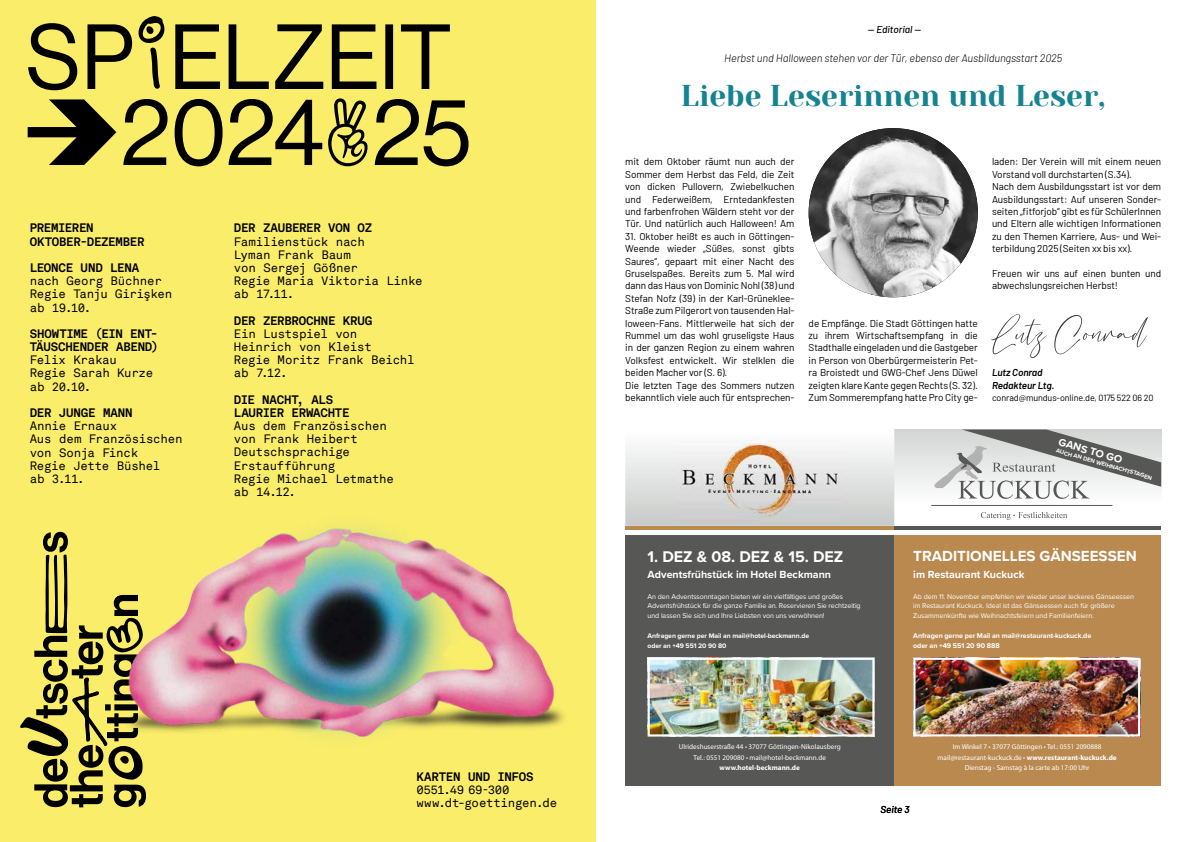
<style>
.page{position:relative;width:1191px;height:842px;background:#fff}
.page>*{position:absolute;margin:0;border:0;box-sizing:border-box;transform-origin:0 0}
.t1{font:30px "Yeseva One";color:#168391}
.t2{font:700 16.1px "Proxima Nova";color:#fff}
.t3{font:700 15.2px "Proxima Nova";color:#fff}
.t4{font:12.2px/13.2px "Akkurat Mono LLTT";letter-spacing:-.02em;color:#000}
.t5{font:700 12.2px/13.2px "Akkurat Mono LL";letter-spacing:-.02em;color:#000}
.t6{font:italic 300 11px "Barlow";letter-spacing:-.01em;color:#000}
.t7{font:700 10.9px "Proxima Nova";color:#fff}
.t8{font:700 10.7px "Proxima Nova";color:#fff}
.t9{font:10px/12.4px "Barlow";letter-spacing:-.01em;color:#000}
.t10{font:italic 600 10px/12.4px "Barlow";letter-spacing:-.01em;color:#000}
.t11{font:italic 500 10px "Barlow";color:#000}
.t12{font:9px "Barlow";letter-spacing:-.01em;color:#000}
.t13{font:7.1px/9.8px "Proxima Nova";letter-spacing:-.01em;color:#fff}
.t14{font:7.1px/10.7px "Myriad Pro";color:#fff;text-align:center}
.t15{font:700 7.1px/9.8px "Proxima Nova";letter-spacing:-.01em;color:#fff}
.t16{font:700 7.1px "Myriad Pro";color:#fff}
.t17{font:700 6.9px/9.8px "Proxima Nova";letter-spacing:-.01em;color:#fff}
.t18{font:700 6px "Proxima Nova";color:#fff}
.s1{font-weight:700}
</style>
<div class="page">
<img style="left:808px;top:128px;width:169px;height:169px;border-radius:85px">
<svg style="left:991px;top:314px;width:156px;height:44px"></svg>
<div style="left:894px;top:429px;width:267px;height:97px;background:linear-gradient(to bottom,#d4d6d5,#fff)"></div>
<svg style="left:625px;top:448px;width:269px;height:78px;background:#dbdddc"></svg>
<div style="left:625px;top:535px;width:269px;height:250px;background:#575756"></div>
<svg style="left:980px;top:512px;width:87px;height:8px"></svg>
<hr style="left:931px;top:505px;width:181px;height:1px;background:#575756">
<img style="left:677px;top:439px;width:165px;height:82px">
<div style="left:894px;top:535px;width:267px;height:250px;background:#b9894f"></div>
<hr style="left:625px;top:526px;width:269px;height:3px;background:#b9894f">
<hr style="left:894px;top:526px;width:267px;height:3px;background:#575756">
<img style="left:650px;top:661px;width:221px;height:73px">
<div style="left:647px;top:658px;width:227px;height:79px;border:2px solid #fff"></div>
<img style="left:916px;top:661px;width:221px;height:73px">
<div style="left:913px;top:658px;width:227px;height:79px;border:2px solid #fff"></div>
<svg style="left:934px;top:429px;width:227px;height:70px"></svg>
<div style="left:0;top:0;width:595px;height:842px;background:#faed6a"></div>
<svg style="left:28px;top:99px;width:88px;height:66px"></svg>
<svg style="left:123px;top:98px;width:345px;height:68px"></svg>
<svg style="left:28px;top:16px;width:422px;height:74px"></svg>
<svg style="left:20px;top:532px;width:62px;height:275px"></svg>
<img style="left:82px;top:527px;width:482px;height:281px">
<p class="t5" style="left:30px;top:221px;width:116px">PREMIEREN<br>OKTOBER-DEZEMBER</p>
<p class="t5" style="left:30px;top:260px;width:111px">LEONCE UND LENA</p>
<p class="t4" style="left:30px;top:274px;width:144px">nach Georg Büchner<br>Regie Tanju Girişken ab 19.10.</p>
<p class="t5" style="left:30px;top:326px;width:130px">SHOWTIME (EIN ENT-<br>TÄUSCHENDER ABEND)</p>
<p class="t4" style="left:30px;top:353px;width:125px">Felix Krakau<br>Regie Sarah Kurze ab 20.10.</p>
<p class="t5" style="left:30px;top:405px;width:104px">DER JUNGE MANN</p>
<p class="t4" style="left:30px;top:419px;width:154px">Annie Ernaux<br>Aus dem Französischen von Sonja Finck<br>Regie Jette Büshel<br>ab 3.11.</p>
<p class="t5" style="left:234px;top:221px;width:140px">DER ZAUBERER VON OZ</p>
<p class="t4" style="left:234px;top:234px;width:190px">Familienstück nach<br>Lyman Frank Baum<br>von Sergej Gößner<br>Regie Maria Viktoria Linke ab 17.11.</p>
<p class="t5" style="left:234px;top:313px;width:140px">DER ZERBROCHNE KRUG</p>
<p class="t4" style="left:234px;top:326px;width:182px">Ein Lustspiel von<br>Heinrich von Kleist<br>Regie Moritz Frank Beichl ab 7.12.</p>
<p class="t5" style="left:234px;top:392px;width:117px">DIE NACHT, ALS<br>LAURIER ERWACHTE</p>
<p class="t4" style="left:234px;top:419px;width:162px">Aus dem Französischen von Frank Heibert<br>Deutschsprachige<br>Erstaufführung<br>Regie Michael Letmathe ab 14.12.</p>
<p class="t5" style="left:416px;top:769px;width:119px">KARTEN UND INFOS</p>
<p class="t4" style="left:416px;top:782px;width:142px">0551.49 69-300 www.dt-goettingen.de</p>
<p class="t11" style="left:868px;top:22px;width:55px">— Editorial —</p>
<p class="t6" style="left:724px;top:50px;width:339px">Herbst und Halloween stehen vor der Tür, ebenso der Ausbildungsstart 2025</p>
<h1 class="t1" style="left:681px;top:74px;width:426px">Liebe Leserinnen und Leser,</h1>
<p class="t9" style="left:625px;top:155px;width:171px;text-align:justify">mit dem Oktober räumt nun auch der Sommer dem Herbst das Feld, die Zeit von dicken Pullovern, Zwiebelkuchen und Federweißem, Erntedankfesten und farbenfrohen Wäldern steht vor der Tür. Und natürlich auch Halloween! Am</p>
<p class="t9" style="left:625px;top:229px;width:171px">31. Oktober heißt es auch in Göttingen-Weende wieder „Süßes, sonst gibts Saures“, gepaart mit einer Nacht des Gruselspaßes. Bereits zum 5. Mal wird dann das Haus von Dominic Nohl (38) und Stefan Nofz (39) in der Karl-Grüneklee-Straße zum Pilgerort von tausenden Hal&shy;loween-Fans. Mittlerweile hat sich der Rummel um das wohl gruseligste Haus in der ganzen Region zu einem wahren Volksfest entwickelt. Wir stelklen die beiden Macher vor (S. 6).<br>Die letzten Tage des Sommers nutzen bekanntlich viele auch für entsprechen-</p>
<p class="t9" style="left:808px;top:316px;width:171px;text-align:justify">de Empfänge. Die Stadt Göttingen hatte zu ihrem Wirtschaftsempfang in die Stadthalle eingeladen und die Gastgeber in Person von Oberbürgermeisterin Pet&shy;ra Broistedt und GWG-Chef Jens Düwel zeigten klare Kante gegen Rechts (S. 32).<br>Zum Sommerempfang hatte Pro City ge-</p>
<p class="t9" style="left:992px;top:155px;width:171px">laden: Der Verein will mit einem neuen Vorstand voll durchstarten (S.34).<br>Nach dem Ausbildungsstart ist vor dem Ausbildungsstart: Auf unseren Sonder&shy;seiten „fitforjob“ gibt es für SchülerInnen und Eltern alle wichtigen Informationen zu den Themen Karriere, Aus- und Wei&shy;terbildung 2025 (Seiten xx bis xx).</p>
<p class="t9" style="left:992px;top:266px;width:171px">Freuen wir uns auf einen bunten und abwechslungsreichen Herbst!</p>
<p class="t10" style="left:992px;top:366px;width:64px">Lutz Conrad<br>Redakteur Ltg.</p>
<p class="t12" style="left:992px;top:391px;width:163px">conrad@mundus-online.de, 0175 522 06 20</p>
<p class="t7" style="left:1061px;top:434px;width:64px;rotate:16deg">GANS TO GO</p>
<p class="t18" style="left:1057px;top:446px;width:100px;rotate:16deg">AU C H AN DEN W EIHN AC HTSTAG EN</p>
<h2 class="t2" style="left:647px;top:544px;width:197px">1. DEZ &amp; 08. DEZ &amp; 15. DEZ</h2>
<p class="t8" style="left:647px;top:567px;width:185px">Adventsfrühstück im Hotel Beckmann</p>
<p class="t13" style="left:647px;top:591px;width:214px">An den Adventssonntagen bieten wir ein vielfältiges und großes<br>Adventsfrühstück für die ganze Familie an. Reservieren Sie rechtzeitig und lassen Sie sich und Ihre Liebsten von uns verwöhnen!</p>
<p class="t17" style="left:647px;top:630px;width:163px">Anfragen gerne per Mail an mail@hotel-beckmann.de oder an +49 551 20 90 80</p>
<h3 class="t3" style="left:913px;top:544px;width:225px">TRADITIONELLES GÄNSEESSEN</h3>
<p class="t8" style="left:913px;top:567px;width:113px">im Restaurant Kuckuck</p>
<p class="t13" style="left:913px;top:591px;width:222px">Ab dem 11. November empfehlen wir wieder unser leckeres Gänseessen im Restaurant Kuckuck. Ideal ist das Gänseessen auch für größere<br>Zusammenkünfte wie Weihnachtsfeiern und Familienfeiern.</p>
<p class="t15" style="left:913px;top:630px;width:179px">Anfragen gerne per Mail an mail@restaurant-kuckuck.de oder an +49 551 20 90 888</p>
<p class="t14" style="left:679px;top:741px;width:163px">Ulrideshuserstraße 44 • 37077 Göttingen-Nikolausberg<br>Tel.: 0551 209080 • mail@hotel-beckmann.de</p>
<p class="t16" style="left:719px;top:763px;width:82px">www.hotel-beckmann.de</p>
<p class="t11" style="left:880px;top:802px;width:31px">Seite 3</p>
<p class="t14" style="left:937px;top:741px;width:181px">Im Winkel 7 • 37077 Göttingen • Tel.: 0551 2090888 mail@restaurant-kuckuck.de • <span class="s1">www.restaurant-kuckuck.de<br></span>Dienstag - Samstag à la carte ab 17:00 Uhr</p>
</div>
